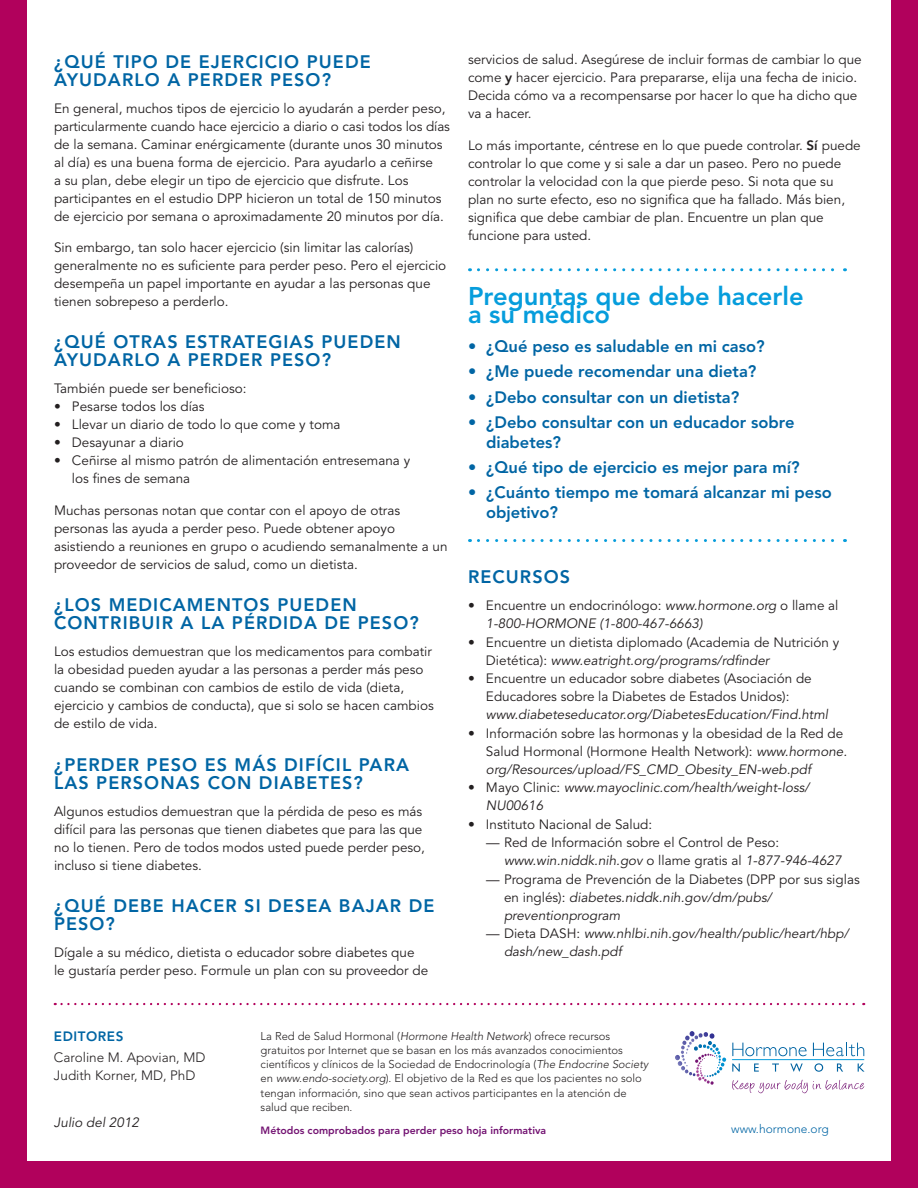
<style>
.page{position:relative;width:918px;height:1188px;background:#b1015c}
.page>*{position:absolute;margin:0;border:0;box-sizing:border-box;transform-origin:0 0}
.t1{font:800 25.5px/18px "Avenir";color:#069ddc}
.t2{font:800 18px/18px "Avenir";letter-spacing:.06em;color:#0065a4}
.t3{font:800 16.5px/19.5px "Avenir";color:#0065a4}
.t4{font:13.5px/18px "Avenir";color:#231f20}
.t5{font:italic 13.5px/18px "Avenir";color:#231f20}
.t6{font:300 13.5px/18px "Avenir";color:#231f20}
.t7{font:800 13.5px "Avenir";letter-spacing:.04em;color:#0065a4}
.t8{font:300 12px "Avenir";color:#0065a4}
.t9{font:300 11.25px/14.2px "Avenir";color:#231f20}
.t10{font:800 10.5px "Avenir";color:#731372}
.s1{font-weight:800}
.s2{font-style:normal}
.s3{font-style:italic}
</style>
<div class="page">
<div style="left:27px;top:0;width:864px;height:1161px;background:#fff"></div>
<svg style="left:732px;top:1080px;width:132px;height:13px"></svg>
<svg style="left:732px;top:1043px;width:75px;height:13px"></svg>
<svg style="left:813px;top:1043px;width:51px;height:13px"></svg>
<svg style="left:732px;top:1064px;width:8px;height:8px"></svg>
<svg style="left:754px;top:1064px;width:5px;height:8px"></svg>
<svg style="left:772px;top:1064px;width:7px;height:8px"></svg>
<svg style="left:790px;top:1064px;width:13px;height:8px"></svg>
<svg style="left:814px;top:1063px;width:9px;height:9px"></svg>
<svg style="left:837px;top:1064px;width:6px;height:8px"></svg>
<svg style="left:858px;top:1064px;width:7px;height:8px"></svg>
<hr style="left:732px;top:1059px;width:132px;height:1px;background:#069ddc">
<svg style="left:675px;top:1031px;width:51px;height:54px"></svg>
<svg style="left:55px;top:1003px;width:809px;height:2px"></svg>
<svg style="left:478px;top:268px;width:367px;height:3px"></svg>
<svg style="left:478px;top:539px;width:367px;height:3px"></svg>
<h2 class="t2" style="left:54px;top:52px;width:318px">¿Qué tipo de ejercicio puede ayudarlo a perder peso?</h2>
<p class="t4" style="left:54px;top:99px;width:398px">En general, muchos tipos de ejercicio lo ayudarán a perder peso, particularmente cuando hace ejercicio a diario o casi todos los días de la semana. Caminar enérgicamente (durante unos 30 minutos al día) es una buena forma de ejercicio. Para ayudarlo a ceñirse<br>a su plan, debe elegir un tipo de ejercicio que disfrute. Los participantes en el estudio DPP hicieron un total de 150 minutos de ejercicio por semana o aproximadamente 20 minutos por día.</p>
<p class="t4" style="left:54px;top:239px;width:394px">Sin embargo, tan solo hacer ejercicio (sin limitar las calorías) generalmente no es suficiente para perder peso. Pero el ejercicio desempeña un papel importante en ayudar a las personas que tienen sobrepeso a perderlo.</p>
<h2 class="t2" style="left:54px;top:333px;width:348px">¿Qué otras estrategias pueden ayudarlo a perder peso?</h2>
<p class="t4" style="left:54px;top:380px;width:194px">También puede ser beneficioso:</p>
<p class="t4" style="left:54px;top:398px;width:152px">• Pesarse todos los días</p>
<p class="t4" style="left:54px;top:416px;width:288px">• Llevar un diario de todo lo que come y toma</p>
<p class="t4" style="left:54px;top:434px;width:132px">• Desayunar a diario</p>
<p class="t4" style="left:72px;top:452px;width:340px;text-indent:-18px">• Ceñirse al mismo patrón de alimentación entresemana y los fines de semana</p>
<p class="t4" style="left:54px;top:502px;width:395px">Muchas personas notan que contar con el apoyo de otras personas las ayuda a perder peso. Puede obtener apoyo asistiendo a reuniones en grupo o acudiendo semanalmente a un proveedor de servicios de salud, como un dietista.</p>
<h2 class="t2" style="left:54px;top:596px;width:366px">¿Los medicamentos pueden contribuir a la pérdida de peso?</h2>
<p class="t4" style="left:54px;top:643px;width:381px">Los estudios demuestran que los medicamentos para combatir la obesidad pueden ayudar a las personas a perder más peso cuando se combinan con cambios de estilo de vida (dieta, ejercicio y cambios de conducta), que si solo se hacen cambios de estilo de vida.</p>
<h2 class="t2" style="left:54px;top:755px;width:357px">¿Perder peso es más difícil para las personas con diabetes?</h2>
<p class="t4" style="left:54px;top:802px;width:373px">Algunos estudios demuestran que la pérdida de peso es más difícil para las personas que tienen diabetes que para las que no lo tienen. Pero de todos modos usted puede perder peso, incluso si tiene diabetes.</p>
<h2 class="t2" style="left:54px;top:897px;width:382px">¿Qué debe hacer si desea bajar de peso?</h2>
<p class="t4" style="left:54px;top:944px;width:376px">Dígale a su médico, dietista o educador sobre diabetes que le gustaría perder peso. Formule un plan con su proveedor de</p>
<p class="t4" style="left:468px;top:51px;width:395px">servicios de salud. Asegúrese de incluir formas de cambiar lo que come <span class="s1">y</span> hacer ejercicio. Para prepararse, elija una fecha de inicio.<br>Decida cómo va a recompensarse por hacer lo que ha dicho que va a hacer.</p>
<p class="t4" style="left:468px;top:136px;width:394px">Lo más importante, céntrese en lo que puede controlar. <span class="s1">Sí</span> puede controlar lo que come y si sale a dar un paseo. Pero no puede controlar la velocidad con la que pierde peso. Si nota que su plan no surte efecto, eso no significa que ha fallado. Más bien, significa que debe cambiar de plan. Encuentre un plan que funcione para usted.</p>
<h1 class="t1" style="left:468px;top:287px;width:337px">Preguntas que debe hacerle a su médico</h1>
<p class="t3" style="left:468px;top:336px;width:298px">• ¿Qué peso es saludable en mi caso?</p>
<p class="t3" style="left:468px;top:362px;width:290px">• ¿Me puede recomendar una dieta?</p>
<p class="t3" style="left:468px;top:387px;width:273px">• ¿Debo consultar con un dietista?</p>
<p class="t3" style="left:486px;top:412px;width:310px;text-indent:-18px">• ¿Debo consultar con un educador sobre diabetes?</p>
<p class="t3" style="left:468px;top:457px;width:333px">• ¿Qué tipo de ejercicio es mejor para mí?</p>
<p class="t3" style="left:486px;top:483px;width:347px;text-indent:-18px">• ¿Cuánto tiempo me tomará alcanzar mi peso objetivo?</p>
<h2 class="t2" style="left:468px;top:568px;width:14px">RECURSO</h2>
<h2 class="t2" style="left:560px;top:568px;width:12px">s</h2>
<p class="t5" style="left:486px;top:597px;width:354px;text-indent:-18px"><span class="s2">• Encuentre un endocrinólogo:</span> www.hormone.org <span class="s2">o llame al<br></span>1-800-HORMONE (1-800-467-6663)</p>
<p class="t4" style="left:486px;top:634px;width:355px;text-indent:-18px">• Encuentre un dietista diplomado (Academia de Nutrición y<br>Dietética): <span class="s3">www.eatright.org/programs/rdfinder</span></p>
<p class="t4" style="left:468px;top:670px;width:345px;text-align:center">• Encuentre un educador sobre diabetes (Asociación de<br>Educadores sobre la Diabetes de Estados Unidos):</p>
<p class="t5" style="left:486px;top:706px;width:344px">www.diabeteseducator.org/DiabetesEducation/Find.html</p>
<p class="t4" style="left:486px;top:725px;width:363px;text-indent:-18px">• Información sobre las hormonas y la obesidad de la Red de<br>Salud Hormonal (Hormone Health Network): <span class="s3">www.hormone. org/Resources/upload/FS_CMD_Obesity_EN-web.pdf</span></p>
<p class="t5" style="left:486px;top:779px;width:325px;text-indent:-18px"><span class="s2">• Mayo Clinic:</span> www.mayoclinic.com/health/weight-loss/<br>NU00616</p>
<p class="t4" style="left:468px;top:816px;width:186px">• Instituto Nacional de Salud:</p>
<p class="t4" style="left:504px;top:834px;width:339px;text-indent:-18px">— Red de Información sobre el Control de Peso: <span class="s3">www.win.niddk.nih.gov</span> o llame gratis al <span class="s3">1-877-946-4627</span></p>
<p class="t4" style="left:504px;top:871px;width:357px;text-indent:-18px">— Programa de Prevención de la Diabetes (DPP por sus siglas en inglés): <span class="s3">diabetes.niddk.nih.gov/dm/pubs/ preventionprogram</span></p>
<p class="t5" style="left:504px;top:925px;width:346px;text-indent:-18px"><span class="s2">— Dieta DASH:</span> www.nhlbi.nih.gov/health/public/heart/hbp/ dash/new_dash.pdf</p>
<p class="t7" style="left:54px;top:1029px;width:71px">EditorEs</p>
<p class="t6" style="left:54px;top:1049px;width:141px">Caroline M . Apovian, MD<br>Judith Korner, MD, PhD</p>
<p class="t5" style="left:54px;top:1114px;width:87px">Julio del 2012</p>
<p class="t9" style="left:261px;top:1029px;width:389px">La Red de Salud Hormonal (<span class="s3">Hormone Health Network</span>) ofrece recursos gratuitos por I nternet que se basan en los más avanzados conocimientos científicos y clínicos de la Sociedad de Endocrinología (<span class="s3">The Endocrine Society </span>en <span class="s3">www.endo-society.org</span>). El objetivo de la Red es que los pacientes no solo tengan información, sino que sean activos participantes en la atención de salud que reciben.</p>
<p class="t10" style="left:261px;top:1124px;width:287px">M étodos comprobados para perder peso hoja informativa</p>
<p class="t8" style="left:731px;top:1122px;width:99px">www.hormone.org</p>
</div>
